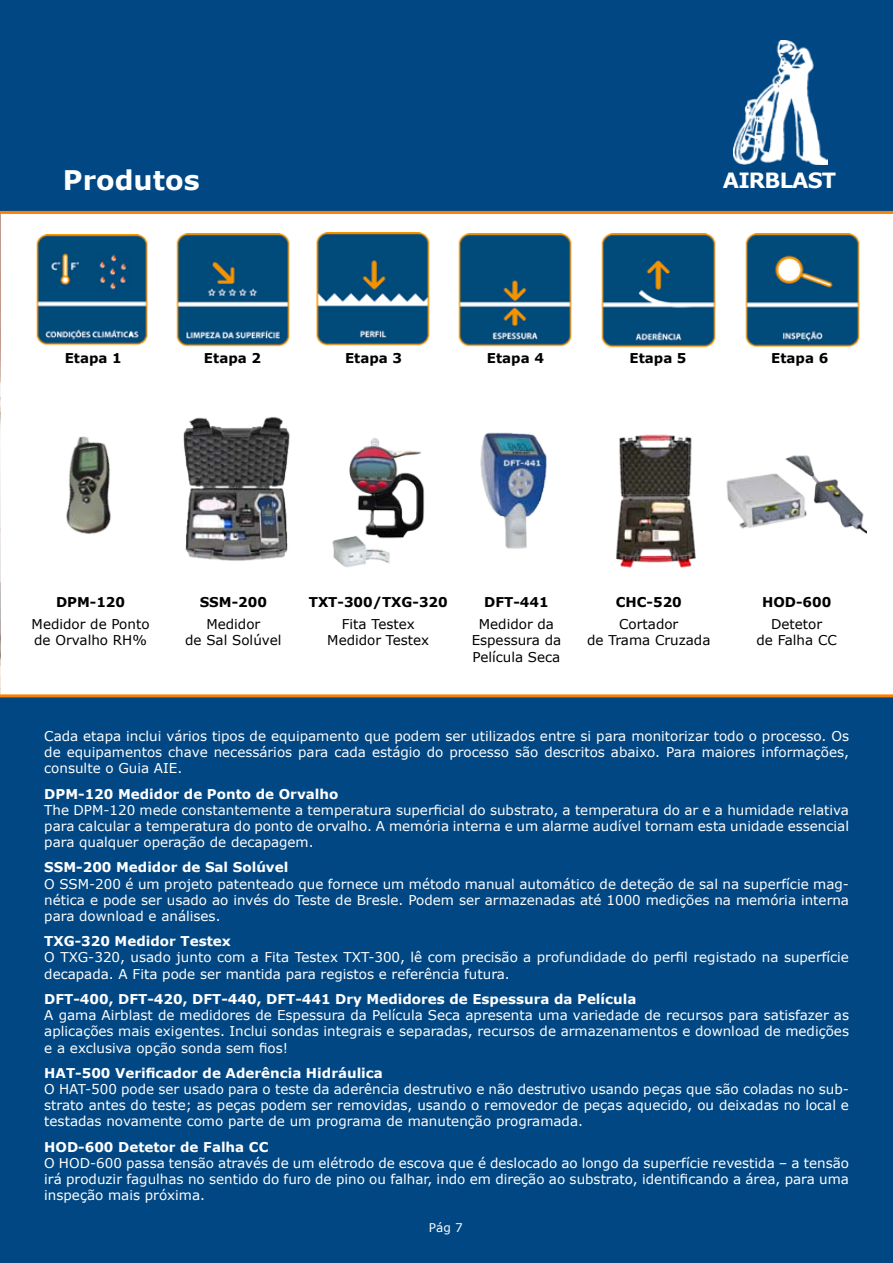
<style>
.page{position:relative;width:893px;height:1263px;background:#fff}
.page>*{position:absolute;margin:0;border:0;box-sizing:border-box;transform-origin:0 0}
.t1{font:700 27px "Verdana";color:#fff}
.t2{font:700 21px "Verdana";letter-spacing:-.04em;color:#fff}
.t3{font:13.5px/16.2px "Verdana";color:#fff;text-align:justify}
.t4{font:700 13.5px "Verdana";color:#fff}
.t5{font:13.5px/16.2px "Verdana";color:#000;text-align:center}
.t6{font:700 13.5px "Verdana";color:#000}
.t7{font:12px "Verdana";color:#fff}
</style>
<div class="page">
<div style="left:0;top:0;width:893px;height:211px;background:#004783"></div>
<div style="left:0;top:696px;width:893px;height:567px;background:#004783"></div>
<img style="left:734px;top:40px;width:93px;height:124px">
<svg style="left:0;top:211px;width:893px;height:486px"></svg>
<img style="left:25px;top:410px;width:127px;height:147px">
<img style="left:478px;top:426px;width:74px;height:128px">
<img style="left:723px;top:452px;width:143px;height:92px">
<img style="left:177px;top:414px;width:119px;height:149px">
<img style="left:336px;top:421px;width:92px;height:123px">
<img style="left:327px;top:527px;width:68px;height:45px">
<img style="left:603px;top:429px;width:105px;height:141px">
<img style="left:33px;top:234px;width:118px;height:115px">
<img style="left:172px;top:233px;width:121px;height:116px">
<img style="left:313px;top:233px;width:121px;height:116px">
<img style="left:454px;top:233px;width:121px;height:116px">
<img style="left:597px;top:233px;width:123px;height:117px">
<img style="left:741px;top:233px;width:122px;height:117px">
<h1 class="t1" style="left:63px;top:161px;width:138px">Produtos</h1>
<h2 class="t2" style="left:723px;top:166px;width:115px">AIRBLAST</h2>
<p class="t6" style="left:65px;top:348px;width:59px">Etapa 1</p>
<p class="t6" style="left:204px;top:348px;width:59px">Etapa 2</p>
<p class="t6" style="left:345px;top:348px;width:59px">Etapa 3</p>
<p class="t6" style="left:487px;top:348px;width:59px">Etapa 4</p>
<p class="t6" style="left:629px;top:348px;width:59px">Etapa 5</p>
<p class="t6" style="left:771px;top:348px;width:59px">Etapa 6</p>
<p class="t6" style="left:56px;top:592px;width:71px">DPM-120</p>
<p class="t6" style="left:200px;top:592px;width:69px">SSM-200</p>
<p class="t6" style="left:309px;top:592px;width:141px">TXT-300/TXG-320</p>
<p class="t6" style="left:484px;top:592px;width:66px">DFT-441</p>
<p class="t6" style="left:616px;top:592px;width:68px">CHC-520</p>
<p class="t6" style="left:762px;top:592px;width:71px">HOD-600</p>
<p class="t5" style="left:32px;top:616px;width:119px;text-align:left">Medidor de Ponto de Orvalho RH%</p>
<p class="t5" style="left:185px;top:616px;width:98px">Medidor<br>de Sal Solúvel</p>
<p class="t5" style="left:327px;top:616px;width:103px">Fita Testex<br>Medidor Testex</p>
<p class="t5" style="left:472px;top:616px;width:91px">Medidor da<br>Espessura da<br>Película Seca</p>
<p class="t5" style="left:587px;top:616px;width:125px">Cortador<br>de Trama Cruzada</p>
<p class="t5" style="left:756px;top:616px;width:82px">Detetor<br>de Falha CC</p>
<p class="t3" style="left:44px;top:728px;width:806px">Cada etapa inclui vários tipos de equipamento que podem ser utilizados entre si para monitorizar todo o processo. Os de equipamentos chave necessários para cada estágio do processo são descritos abaixo. Para maiores informações, consulte o Guia AIE.</p>
<p class="t4" style="left:44px;top:784px;width:295px">DPM-120 Medidor de Ponto de Orvalho</p>
<p class="t3" style="left:44px;top:802px;width:806px">The DPM-120 mede constantemente a temperatura superficial do substrato, a temperatura do ar e a humidade relativa para calcular a temperatura do ponto de orvalho. A memória interna e um alarme audível tornam esta unidade essencial para qualquer operação de decapagem.</p>
<p class="t4" style="left:44px;top:858px;width:246px">SSM-200 Medidor de Sal Solúvel</p>
<p class="t3" style="left:44px;top:875px;width:806px">O SSM-200 é um projeto patenteado que fornece um método manual automático de deteção de sal na superfície mag&shy;nética e pode ser usado ao invés do Teste de Bresle. Podem ser armazenadas até 1000 medições na memória interna para download e análises.</p>
<p class="t4" style="left:44px;top:932px;width:188px">TXG-320 Medidor Testex</p>
<p class="t3" style="left:44px;top:949px;width:806px">O TXG-320, usado junto com a Fita Testex TXT-300, lê com precisão a profundidade do perfil registado na superfície decapada. A Fita pode ser mantida para registos e referência futura.</p>
<p class="t4" style="left:44px;top:989px;width:594px">DFT-400, DFT-420, DFT-440, DFT-441 Dry Medidores de Espessura da Película</p>
<p class="t3" style="left:44px;top:1007px;width:806px">A gama Airblast de medidores de Espessura da Película Seca apresenta uma variedade de recursos para satisfazer as aplicações mais exigentes. Inclui sondas integrais e separadas, recursos de armazenamentos e download de medições e a exclusiva opção sonda sem fios!</p>
<p class="t4" style="left:44px;top:1063px;width:340px">HAT-500 Verificador de Aderência Hidráulica</p>
<p class="t3" style="left:44px;top:1081px;width:806px">O HAT-500 pode ser usado para o teste da aderência destrutivo e não destrutivo usando peças que são coladas no sub&shy;strato antes do teste; as peças podem ser removidas, usando o removedor de peças aquecido, ou deixadas no local e testadas novamente como parte de um programa de manutenção programada.</p>
<p class="t4" style="left:44px;top:1137px;width:226px">HOD-600 Detetor de Falha CC</p>
<p class="t3" style="left:44px;top:1154px;width:806px">O HOD-600 passa tensão através de um elétrodo de escova que é deslocado ao longo da superfície revestida – a tensão irá produzir fagulhas no sentido do furo de pino ou falhar, indo em direção ao substrato, identificando a área, para uma inspeção mais próxima.</p>
<p class="t7" style="left:429px;top:1220px;width:35px">Pág 7</p>
</div>
